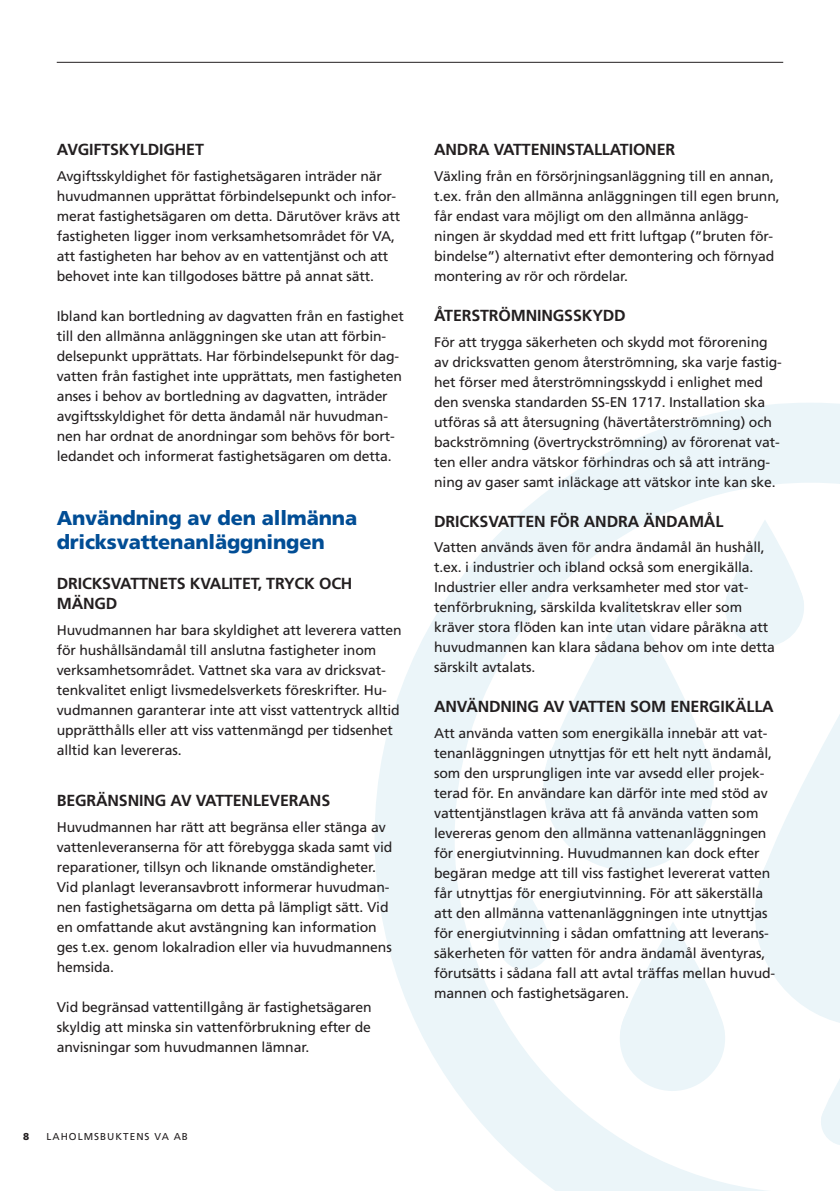
<style>
.page{position:relative;width:840px;height:1191px;background:#fff}
.page>*{position:absolute;margin:0;border:0;box-sizing:border-box;transform-origin:0 0}
.t1{font:900 20px/24px "Frutiger LT Std";letter-spacing:-.01em;color:#014d95}
.t2{font:700 16px/20px "Frutiger LT Std";letter-spacing:-.01em;color:#231f20}
.t3{font:14px/20px "Frutiger LT Std";letter-spacing:-.01em;color:#231f20}
.t4{font:10px "Frutiger LT Std";letter-spacing:.1em;color:#231f20}
.t5{font:900 10px "Frutiger LT Std";color:#231f20}
</style>
<div class="page">
<hr style="left:57px;top:62px;width:725px;height:1px;background:#231f20">
<svg style="left:375px;top:403px;width:464px;height:788px"></svg>
<svg style="left:498px;top:519px;width:341px;height:626px"></svg>
<p class="t2" style="left:57px;top:140px;width:149px">AVGIFTSKYLDIGHET</p>
<p class="t3" style="left:57px;top:166px;width:344px">Avgiftsskyldighet för fastighetsägaren inträder när huvudmannen upprättat förbindelsepunkt och infor&shy;merat fastighetsägaren om detta. Därutöver krävs att fastigheten ligger inom verksamhetsområdet för VA, att fastigheten har behov av en vattentjänst och att behovet inte kan tillgodoses bättre på annat sätt.</p>
<p class="t3" style="left:57px;top:306px;width:348px">Ibland kan bortledning av dagvatten från en fastighet till den allmänna anläggningen ske utan att förbin&shy;delsepunkt upprättats. Har förbindelsepunkt för dag&shy;vatten från fastighet inte upprättats, men fastigheten anses i behov av bortledning av dagvatten, inträder avgiftsskyldighet för detta ändamål när huvudman&shy;nen har ordnat de anordningar som behövs för bort&shy;ledandet och informerat fastighetsägaren om detta.</p>
<h1 class="t1" style="left:57px;top:506px;width:302px">Användning av den allmänna dricksvattenanläggningen</h1>
<p class="t2" style="left:57px;top:573px;width:297px">DRICKSVATTNETS KVALITET, TRYCK OCH<br>MÄNGD</p>
<p class="t3" style="left:57px;top:620px;width:346px">Huvudmannen har bara skyldighet att leverera vatten för hushållsändamål till anslutna fastigheter inom verksamhetsområdet. Vattnet ska vara av dricksvat&shy;tenkvalitet enligt livsmedelsverkets föreskrifter. Hu&shy;vudmannen garanterar inte att visst vattentryck alltid upprätthålls eller att viss vattenmängd per tidsenhet alltid kan levereras.</p>
<p class="t2" style="left:57px;top:790px;width:275px">BEGRÄNSNING AV VATTENLEVERANS</p>
<p class="t3" style="left:57px;top:817px;width:337px">Huvudmannen har rätt att begränsa eller stänga av vattenleveranserna för att förebygga skada samt vid reparationer, tillsyn och liknande omständigheter.<br>Vid planlagt leveransavbrott informerar huvudman&shy;nen fastighetsägarna om detta på lämpligt sätt. Vid en omfattande akut avstängning kan information ges t.ex. genom lokalradion eller via huvudmannens hemsida.</p>
<p class="t3" style="left:57px;top:997px;width:316px;text-align:justify">Vid begränsad vattentillgång är fastighetsägaren skyldig att minska sin vattenförbrukning efter de anvisningar som huvudmannen lämnar.</p>
<p class="t2" style="left:434px;top:140px;width:242px">ANDRA VATTENINSTALLATIONER</p>
<p class="t3" style="left:434px;top:166px;width:347px">Växling från en försörjningsanläggning till en annan, t.ex. från den allmänna anläggningen till egen brunn, får endast vara möjligt om den allmänna anlägg&shy;ningen är skyddad med ett fritt luftgap (”bruten för&shy;bindelse”) alternativt efter demontering och förnyad montering av rör och rördelar.</p>
<p class="t2" style="left:434px;top:305px;width:193px">ÅTERSTRÖMNINGSSKYDD</p>
<p class="t3" style="left:434px;top:332px;width:349px">För att trygga säkerheten och skydd mot förorening av dricksvatten genom återströmning, ska varje fastig&shy;het förser med återströmningsskydd i enlighet med den svenska standarden SS-EN 1717. Installation ska utföras så att återsugning (hävertåterströmning) och backströmning (övertryckströmning) av förorenat vat&shy;ten eller andra vätskor förhindras och så att inträng&shy;ning av gaser samt inläckage att vätskor inte kan ske.</p>
<p class="t2" style="left:434px;top:511px;width:290px">DRICKSVATTEN FÖR ANDRA ÄNDAMÅL</p>
<p class="t3" style="left:434px;top:537px;width:342px">Vatten används även för andra ändamål än hushåll, t.ex. i industrier och ibland också som energikälla.<br>Industrier eller andra verksamheter med stor vat&shy;tenförbrukning, särskilda kvalitetskrav eller som kräver stora flöden kan inte utan vidare påräkna att huvudmannen kan klara sådana behov om inte detta särskilt avtalats.</p>
<p class="t2" style="left:434px;top:697px;width:341px">ANVÄNDNING AV VATTEN SOM ENERGIKÄLLA</p>
<p class="t3" style="left:434px;top:723px;width:342px">Att använda vatten som energikälla innebär att vat&shy;tenanläggningen utnyttjas för ett helt nytt ändamål, som den ursprungligen inte var avsedd eller projek&shy;terad för. En användare kan därför inte med stöd av vattentjänstlagen kräva att få använda vatten som levereras genom den allmänna vattenanläggningen för energiutvinning. Huvudmannen kan dock efter begäran medge att till viss fastighet levererat vatten får utnyttjas för energiutvinning. För att säkerställa att den allmänna vattenanläggningen inte utnyttjas för energiutvinning i sådan omfattning att leverans&shy;säkerheten för vatten för andra ändamål äventyras, förutsätts i sådana fall att avtal träffas mellan huvud&shy;mannen och fastighetsägaren.</p>
<p class="t5" style="left:23px;top:1130px;width:8px">8</p>
<p class="t4" style="left:46px;top:1130px;width:143px">LAHOLMSBUKTENS VA AB</p>
</div>
